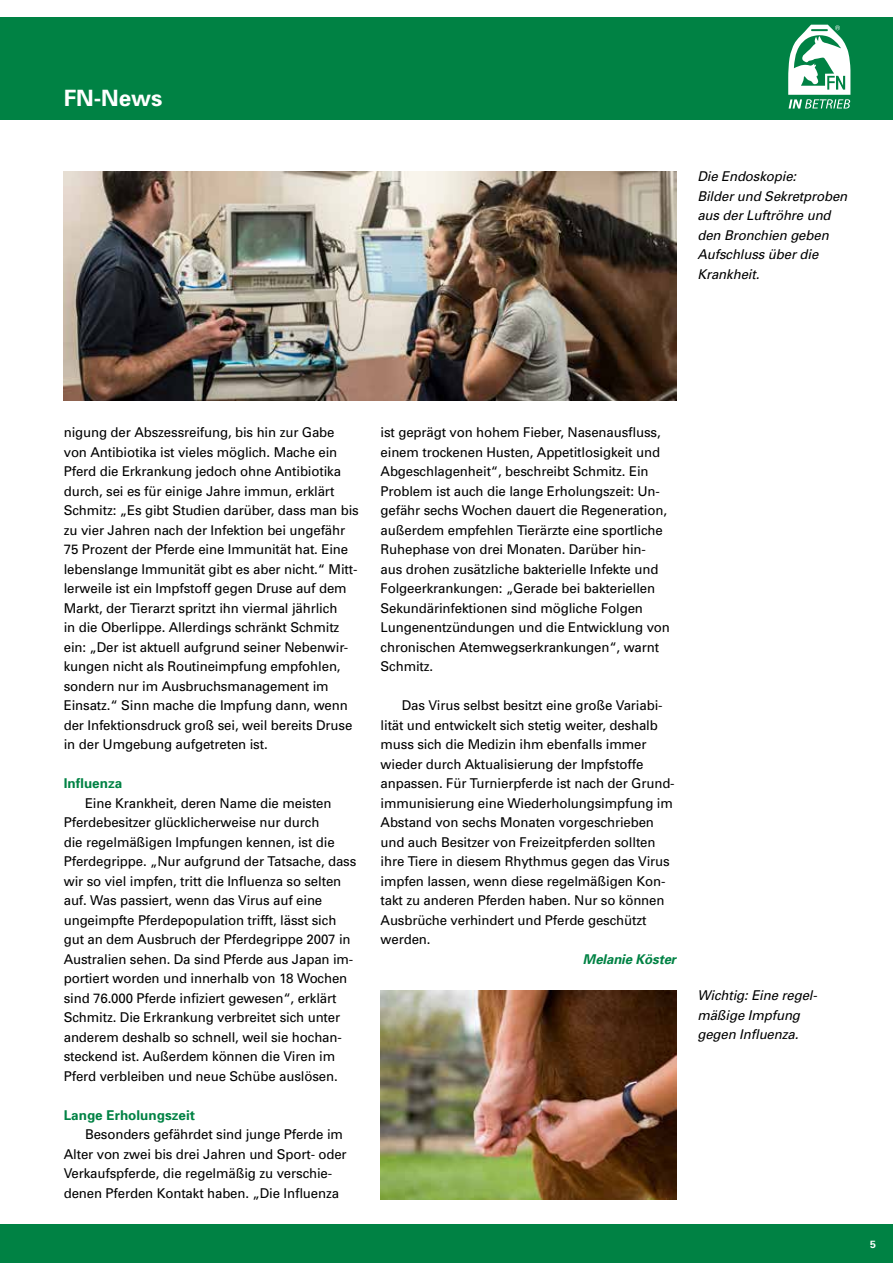
<style>
.page{position:relative;width:893px;height:1263px;background:#fff}
.page>*{position:absolute;margin:0;border:0;box-sizing:border-box;transform-origin:0 0}
.t1{font:700 22.5px "Univers";color:#fff}
.t2{font:13.5px/19.5px "Univers";letter-spacing:-.01em;color:#000}
.t3{font:italic 13.5px/19.5px "Univers";letter-spacing:-.01em;color:#000}
.t4{font:700 13.5px "Univers";color:#008244}
.t5{font:italic 700 13.5px "Univers";letter-spacing:-.01em;color:#008244}
.t6{font:700 10.5px "Univers";color:#fff}
</style>
<div class="page">
<div style="left:0;top:1225px;width:893px;height:38px;background:#008244"></div>
<div style="left:0;top:17px;width:893px;height:102px;background:#008244"></div>
<svg style="left:788px;top:25px;width:62px;height:84px"></svg>
<img style="left:64px;top:171px;width:612px;height:230px">
<img style="left:381px;top:990px;width:295px;height:209px">
<h1 class="t1" style="left:64px;top:85px;width:100px">FN-News</h1>
<p class="t3" style="left:697px;top:167px;width:152px">Die Endoskopie:<br>Bilder und Sekretproben aus der Luftröhre und den Bronchien geben<br>Aufschluss über die<br>Krankheit.</p>
<p class="t2" style="left:64px;top:423px;width:297px">nigung der Abszessreifung, bis hin zur Gabe von Antibiotika ist vieles möglich. Mache ein Pferd die Erkrankung jedoch ohne Antibiotika durch, sei es für einige Jahre immun, erklärt Schmitz: „Es gibt Studien darüber, dass man bis zu vier Jahren nach der Infektion bei ungefähr 75 Prozent der Pferde eine Immunität hat. Eine lebenslange Immunität gibt es aber nicht.“ Mitt&shy;lerweile ist ein Impfstoff gegen Druse auf dem Markt, der Tierarzt spritzt ihn viermal jährlich<br>in die Oberlippe. Allerdings schränkt Schmitz ein: „Der ist aktuell aufgrund seiner Nebenwir&shy;kungen nicht als Routineimpfung empfohlen, sondern nur im Ausbruchsmanagement im Einsatz.“ Sinn mache die Impfung dann, wenn der Infektionsdruck groß sei, weil bereits Druse in der Umgebung aufgetreten ist.</p>
<p class="t4" style="left:64px;top:775px;width:60px">Influenza</p>
<p class="t2" style="left:64px;top:793px;width:294px;text-indent:21px">Eine Krankheit, deren Name die meisten Pferdebesitzer glücklicherweise nur durch<br>die regelmäßigen Impfungen kennen, ist die Pferdegrippe. „Nur aufgrund der Tatsache, dass wir so viel impfen, tritt die Influenza so selten auf. Was passiert, wenn das Virus auf eine ungeimpfte Pferdepopulation trifft, lässt sich gut an dem Ausbruch der Pferdegrippe 2007 in Australien sehen. Da sind Pferde aus Japan im&shy;portiert worden und innerhalb von 18 Wochen sind 76.000 Pferde infiziert gewesen“, erklärt Schmitz. Die Erkrankung verbreitet sich unter anderem deshalb so schnell, weil sie hochan&shy;steckend ist. Außerdem können die Viren im Pferd verbleiben und neue Schübe auslösen.</p>
<p class="t4" style="left:64px;top:1107px;width:133px">Lange Erholungszeit</p>
<p class="t2" style="left:64px;top:1125px;width:284px;text-indent:21px">Besonders gefährdet sind junge Pferde im Alter von zwei bis drei Jahren und Sport- oder Verkaufspferde, die regelmäßig zu verschie&shy;denen Pferden Kontakt haben. „Die Influenza</p>
<p class="t2" style="left:381px;top:423px;width:291px">ist geprägt von hohem Fieber, Nasenausfluss, einem trockenen Husten, Appetitlosigkeit und Abgeschlagenheit“, beschreibt Schmitz. Ein Problem ist auch die lange Erholungszeit: Un&shy;gefähr sechs Wochen dauert die Regeneration, außerdem empfehlen Tierärzte eine sportliche Ruhephase von drei Monaten. Darüber hin&shy;aus drohen zusätzliche bakterielle Infekte und Folgeerkrankungen: „Gerade bei bakteriellen Sekundärinfektionen sind mögliche Folgen Lungenentzündungen und die Entwicklung von chronischen Atemwegserkrankungen“, warnt Schmitz.</p>
<p class="t2" style="left:381px;top:696px;width:295px;text-indent:21px">Das Virus selbst besitzt eine große Variabi&shy;lität und entwickelt sich stetig weiter, deshalb muss sich die Medizin ihm ebenfalls immer wieder durch Aktualisierung der Impfstoffe anpassen. Für Turnierpferde ist nach der Grund&shy;immunisierung eine Wiederholungsimpfung im Abstand von sechs Monaten vorgeschrieben und auch Besitzer von Freizeitpferden sollten ihre Tiere in diesem Rhythmus gegen das Virus impfen lassen, wenn diese regelmäßigen Kon&shy;takt zu anderen Pferden haben. Nur so können Ausbrüche verhindert und Pferde geschützt werden.</p>
<p class="t5" style="left:583px;top:951px;width:95px">Melanie Köster</p>
<p class="t3" style="left:697px;top:986px;width:120px">Wichtig: Eine regel&shy;mäßige Impfung gegen Influenza.</p>
<p class="t6" style="left:870px;top:1238px;width:7px">5</p>
</div>
